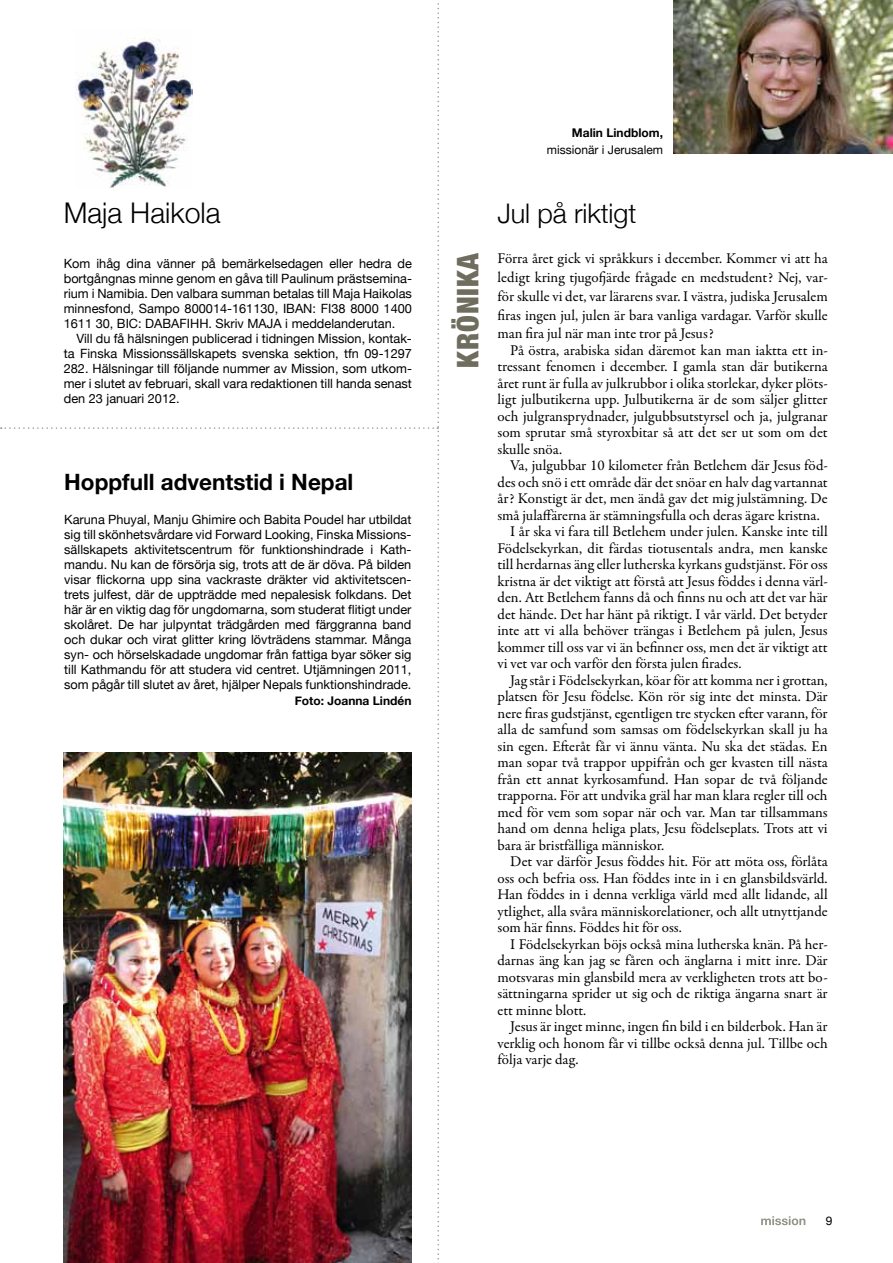
<style>
.page{position:relative;width:893px;height:1263px;background:#fff}
.page>*{position:absolute;margin:0;border:0;box-sizing:border-box;transform-origin:0 0}
.t1{font:900 condensed 30px "Helvetica Neue LT Std";letter-spacing:.03em;color:#6e6d5e}
.t2{font:300 28.5px "Helvetica Neue";color:#000}
.t3{font:300 27px "Helvetica Neue";letter-spacing:-.005em;color:#000}
.t4{font:700 22.5px "Helvetica Neue";color:#000}
.t5{font:15px/16.5px "Garamond Premr Pro";letter-spacing:-.005em;color:#000;text-align:justify}
.t6{font:12.75px/15px "Helvetica Neue";color:#000;text-align:justify}
.t7{font:700 12px "Helvetica Neue";color:#000}
.t8{font:12px "Helvetica Neue";color:#000}
</style>
<div class="page">
<svg style="left:761px;top:1216px;width:44px;height:9px"></svg>
<img style="left:673px;top:0;width:220px;height:153px">
<svg style="left:0;top:3px;width:439px;height:1260px"></svg>
<img style="left:0;top:91px;width:1px;height:318px">
<img style="left:64px;top:752px;width:348px;height:511px">
<h2 class="t2" style="left:64px;top:190px;width:158px">Maja Haikola</h2>
<p class="t6" style="left:64px;top:255px;width:350px">Kom ihåg dina vänner på bemärkelsedagen eller hedra de bortgångnas minne genom en gåva till Paulinum prästsemina&shy;rium i Namibia. Den valbara summan betalas till Maja Haikolas minnesfond, Sampo 800014-161130, IBAN: FI38 8000 1400<br>1611 30, BIC: DABAFIHH. Skriv MAJA i meddelanderutan.</p>
<p class="t6" style="left:64px;top:330px;width:350px;text-indent:13px">Vill du få hälsningen publicerad i tidningen Mission, kontak&shy;ta Finska Missionssällskapets svenska sektion, tfn 09-1297<br>282. Hälsningar till följande nummer av Mission, som utkom&shy;mer i slutet av februari, skall vara redaktionen till handa senast den 23 januari 2012.</p>
<h3 class="t4" style="left:64px;top:461px;width:291px">Hoppfull adventstid i Nepal</h3>
<p class="t6" style="left:64px;top:511px;width:349px">Karuna Phuyal, Manju Ghimire och Babita Poudel har utbildat sig till skönhetsvårdare vid Forward Looking, Finska Missions&shy;sällskapets aktivitetscentrum för funktionshindrade i Kath&shy;mandu. Nu kan de försörja sig, trots att de är döva. På bilden visar flickorna upp sina vackraste dräkter vid aktivitetscen&shy;trets julfest, där de uppträdde med nepalesisk folkdans. Det här är en viktig dag för ungdomarna, som studerat flitigt under skolåret. De har julpyntat trädgården med färggranna band och dukar och virat glitter kring lövträdens stammar. Många syn- och hörselskadade ungdomar från fattiga byar söker sig till Kathmandu för att studera vid centret. Utjämningen 2011, som pågår till slutet av året, hjälper Nepals funktionshindrade.</p>
<p class="t7" style="left:295px;top:690px;width:118px">Foto: Joanna Lindén</p>
<p class="t7" style="left:572px;top:122px;width:93px">Malin Lindblom,</p>
<p class="t8" style="left:547px;top:139px;width:118px">missionär i Jerusalem</p>
<h1 class="t1" style="left:449px;top:368px;width:117px;rotate:-90deg">KRÖNIKA</h1>
<h3 class="t3" style="left:498px;top:192px;width:140px">Jul på riktigt</h3>
<p class="t5" style="left:498px;top:250px;width:332px;line-height:18.8px">Förra året gick vi språkkurs i december. Kommer vi att ha ledigt kring tjugofjärde frågade en medstudent? Nej, var&shy;för skulle vi det, var lärarens svar. I västra, judiska Jerusalem firas ingen jul, julen är bara vanliga vardagar. Varför skulle man fira jul när man inte tror på Jesus?</p>
<p class="t5" style="left:498px;top:342px;width:332px;text-indent:13px">På östra, arabiska sidan däremot kan man iaktta ett in&shy;tressant fenomen i december. I gamla stan där butikerna året runt är fulla av julkrubbor i olika storlekar, dyker plöts&shy;ligt julbutikerna upp. Julbutikerna är de som säljer glitter och julgransprydnader, julgubbsutstyrsel och ja, julgranar som sprutar små styroxbitar så att det ser ut som om det skulle snöa.</p>
<p class="t5" style="left:510px;top:458px;width:319px">Va, julgubbar 10 kilometer från Betlehem där Jesus föd-</p>
<p class="t5" style="left:497px;top:474px;width:332px">des och snö i ett område där det snöar en halv dag vartannat</p>
<p class="t5" style="left:497px;top:491px;width:332px">år? Konstigt är det, men ändå gav det mig julstämning. De</p>
<p class="t5" style="left:497px;top:507px;width:324px">små julaffärerna är stämningsfulla och deras ägare kristna.</p>
<p class="t5" style="left:510px;top:524px;width:319px">I år ska vi fara till Betlehem under julen. Kanske inte till</p>
<p class="t5" style="left:497px;top:540px;width:332px">Födelsekyrkan, dit färdas tiotusentals andra, men kanske</p>
<p class="t5" style="left:497px;top:557px;width:332px">till herdarnas äng eller lutherska kyrkans gudstjänst. För oss</p>
<p class="t5" style="left:497px;top:573px;width:332px">kristna är det viktigt att förstå att Jesus föddes i denna värl-</p>
<p class="t5" style="left:497px;top:590px;width:332px">den. Att Betlehem fanns då och finns nu och att det var här</p>
<p class="t5" style="left:497px;top:606px;width:332px">det hände. Det har hänt på riktigt. I vår värld. Det betyder</p>
<p class="t5" style="left:497px;top:623px;width:332px">inte att vi alla behöver trängas i Betlehem på julen, Jesus</p>
<p class="t5" style="left:497px;top:639px;width:332px">kommer till oss var vi än befinner oss, men det är viktigt att</p>
<p class="t5" style="left:497px;top:656px;width:245px">vi vet var och varför den första julen firades.</p>
<p class="t5" style="left:510px;top:672px;width:319px">Jag står i Födelsekyrkan, köar för att komma ner i grottan,</p>
<p class="t5" style="left:497px;top:689px;width:332px">platsen för Jesu födelse. Kön rör sig inte det minsta. Där</p>
<p class="t5" style="left:497px;top:705px;width:332px">nere firas gudstjänst, egentligen tre stycken efter varann, för</p>
<p class="t5" style="left:497px;top:722px;width:332px">alla de samfund som samsas om födelsekyrkan skall ju ha</p>
<p class="t5" style="left:497px;top:738px;width:332px">sin egen. Efteråt får vi ännu vänta. Nu ska det städas. En</p>
<p class="t5" style="left:497px;top:755px;width:332px">man sopar två trappor uppifrån och ger kvasten till nästa</p>
<p class="t5" style="left:497px;top:771px;width:332px">från ett annat kyrkosamfund. Han sopar de två följande</p>
<p class="t5" style="left:497px;top:788px;width:332px">trapporna. För att undvika gräl har man klara regler till och</p>
<p class="t5" style="left:497px;top:804px;width:332px">med för vem som sopar när och var. Man tar tillsammans</p>
<p class="t5" style="left:497px;top:821px;width:332px">hand om denna heliga plats, Jesu födelseplats. Trots att vi</p>
<p class="t5" style="left:497px;top:837px;width:168px">bara är bristfälliga människor.</p>
<p class="t5" style="left:510px;top:854px;width:319px">Det var därför Jesus föddes hit. För att möta oss, förlåta</p>
<p class="t5" style="left:497px;top:870px;width:332px">oss och befria oss. Han föddes inte in i en glansbildsvärld.</p>
<p class="t5" style="left:497px;top:887px;width:332px">Han föddes in i denna verkliga värld med allt lidande, all</p>
<p class="t5" style="left:497px;top:903px;width:332px">ytlighet, alla svåra människorelationer, och allt utnyttjande</p>
<p class="t5" style="left:497px;top:920px;width:186px">som här finns. Föddes hit för oss.</p>
<p class="t5" style="left:510px;top:936px;width:319px">I Födelsekyrkan böjs också mina lutherska knän. På her-</p>
<p class="t5" style="left:497px;top:953px;width:332px">darnas äng kan jag se fåren och änglarna i mitt inre. Där</p>
<p class="t5" style="left:497px;top:969px;width:332px">motsvaras min glansbild mera av verkligheten trots att bo-</p>
<p class="t5" style="left:497px;top:986px;width:332px">sättningarna sprider ut sig och de riktiga ängarna snart är</p>
<p class="t5" style="left:497px;top:1002px;width:90px">ett minne blott.</p>
<p class="t5" style="left:510px;top:1019px;width:319px">Jesus är inget minne, ingen fin bild i en bilderbok. Han är</p>
<p class="t5" style="left:497px;top:1035px;width:332px">verklig och honom får vi tillbe också denna jul. Tillbe och</p>
<p class="t5" style="left:497px;top:1052px;width:82px">följa varje dag.</p>
<p class="t8" style="left:826px;top:1210px;width:8px">9</p>
</div>
